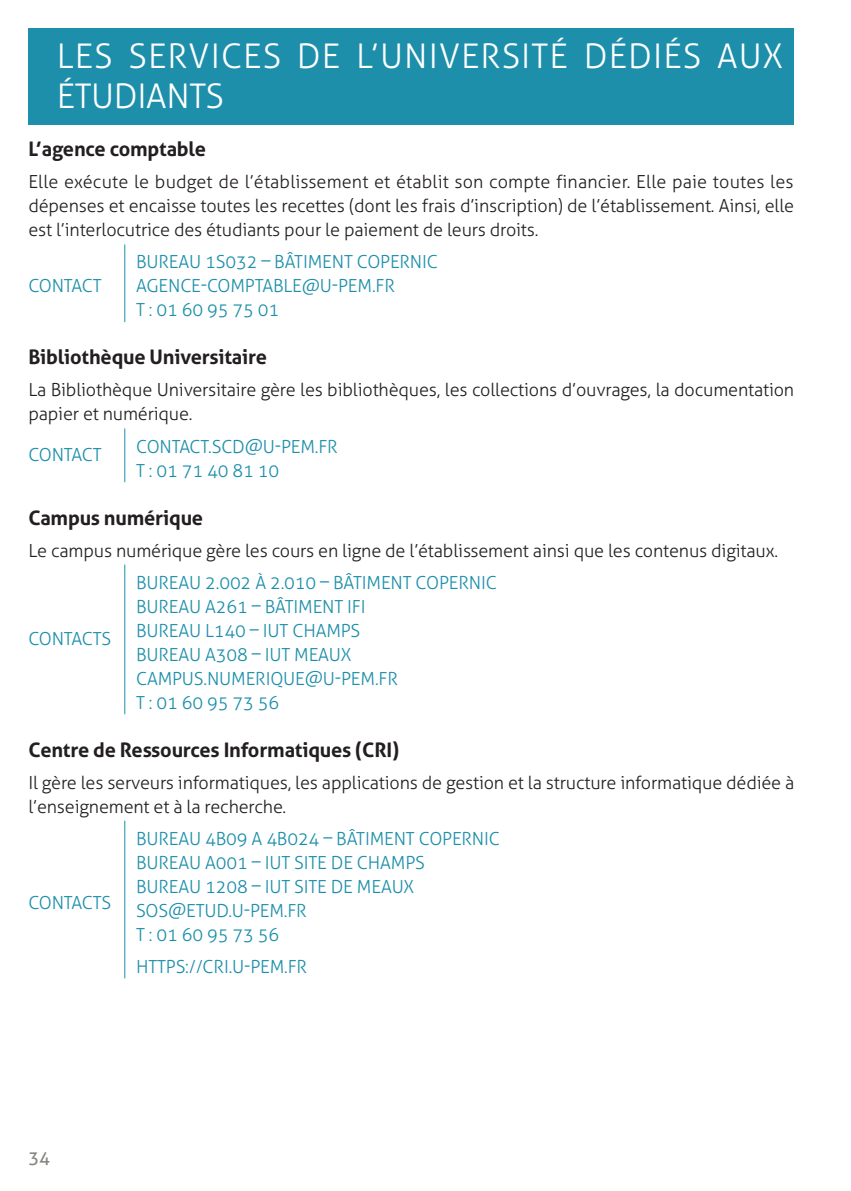
<style>
.page{position:relative;width:851px;height:1191px;background:#fff}
.page>*{position:absolute;margin:0;border:0;box-sizing:border-box;transform-origin:0 0}
.t1{font:300 34px "Aller";color:#fff}
.t2{font:700 20px "Aller";letter-spacing:-.01em;color:#231f20}
.t3{font:300 18px/24px "Aller";letter-spacing:-.01em;color:#231f20}
.t4{font:300 18px/24px "Aller";letter-spacing:-.01em;color:#1d8faa;text-align:right}
.t5{font:18px "Aller";color:#888782}
</style>
<div class="page">
<div style="left:28px;top:28px;width:766px;height:97px;background:#1d8faa"></div>
<hr style="left:124px;top:244px;width:1px;height:78px;background:#1d8faa">
<hr style="left:124px;top:428px;width:1px;height:54px;background:#1d8faa">
<hr style="left:124px;top:564px;width:1px;height:150px;background:#1d8faa">
<hr style="left:124px;top:820px;width:1px;height:158px;background:#1d8faa">
<h1 class="t1" style="left:57px;top:36px;width:18px">LES</h1>
<h1 class="t1" style="left:128px;top:36px;width:351px">SERVICES DE L’UNIVERSITÉ</h1>
<h1 class="t1" style="left:583px;top:36px;width:20px">DÉDIÉS</h1>
<h1 class="t1" style="left:717px;top:36px;width:67px">AU X</h1>
<h1 class="t1" style="left:57px;top:76px;width:18px">ÉTUDIANTS</h1>
<p class="t2" style="left:28px;top:137px;width:179px">L’agence comptable</p>
<p class="t3" style="left:28px;top:170px;width:767px;text-align:justify">Elle exécute le budget de l’établissement et établit son compte financier. Elle paie toutes les dépenses et encaisse toutes les recettes (dont les frais d’inscription) de l’établissement. Ainsi, elle est l’interlocutrice des étudiants pour le paiement de leurs droits.</p>
<p class="t4" style="left:28px;top:274px;width:75px">Contact</p>
<p class="t4" style="left:136px;top:250px;width:22px">BUREAU</p>
<p class="t4" style="left:205px;top:250px;width:128px">1S032 – BÂTI MENT</p>
<p class="t4" style="left:357px;top:250px;width:43px">COPERNI</p>
<p class="t4" style="left:427px;top:250px;width:13px">C</p>
<p class="t4" style="left:136px;top:274px;width:34px">AGENCE</p>
<p class="t4" style="left:201px;top:274px;width:18px">-COMPTA</p>
<p class="t4" style="left:273px;top:274px;width:77px">BLE@U-PEM</p>
<p class="t4" style="left:372px;top:274px;width:14px">.FR</p>
<p class="t4" style="left:136px;top:298px;width:145px">T : 01 60 95 75 01</p>
<p class="t2" style="left:28px;top:345px;width:240px">Bibliothèque Universitaire</p>
<p class="t3" style="left:28px;top:378px;width:767px">La Bibliothèque U niversitaire gère les bibliothèques, les collections d’ouvrages, la documentation papier et numérique.</p>
<p class="t4" style="left:28px;top:442px;width:75px">Contact</p>
<p class="t4" style="left:136px;top:434px;width:20px">CONTA</p>
<p class="t4" style="left:190px;top:434px;width:103px">CT.SCD@U-PEM</p>
<p class="t4" style="left:315px;top:434px;width:14px">.FR</p>
<p class="t4" style="left:136px;top:458px;width:145px">T : 01 71 40 81 10</p>
<p class="t2" style="left:28px;top:505px;width:176px">Campus numérique</p>
<p class="t3" style="left:28px;top:538px;width:751px">Le campus numérique gère les cours en ligne de l’établissement ainsi que les contenus digitaux.</p>
<p class="t4" style="left:28px;top:626px;width:84px">Contacts</p>
<p class="t4" style="left:136px;top:570px;width:22px">BUREAU</p>
<p class="t4" style="left:205px;top:570px;width:187px">2.002 à 2.010 – BÂTI MENT</p>
<p class="t4" style="left:415px;top:570px;width:43px">COPERNI</p>
<p class="t4" style="left:485px;top:570px;width:13px">C</p>
<p class="t4" style="left:136px;top:594px;width:22px">BUREAU</p>
<p class="t4" style="left:205px;top:594px;width:118px">A261 – BÂTIMENT</p>
<p class="t4" style="left:347px;top:594px;width:16px">IFI</p>
<p class="t4" style="left:136px;top:618px;width:22px">BUREAU</p>
<p class="t4" style="left:205px;top:618px;width:155px">L140 – IUT CHAMPS</p>
<p class="t4" style="left:136px;top:642px;width:22px">BUREAU</p>
<p class="t4" style="left:205px;top:642px;width:115px">A308 – IUT MEAU</p>
<p class="t4" style="left:136px;top:642px;width:217px">X<br>CAMPUS.NUMERIQUE@U-PEM</p>
<p class="t4" style="left:375px;top:666px;width:14px">.FR</p>
<p class="t4" style="left:136px;top:690px;width:145px">T : 01 60 95 73 56</p>
<p class="t2" style="left:28px;top:737px;width:372px">Centre de Ressources Informatiques (CRI)</p>
<p class="t3" style="left:28px;top:770px;width:767px">I l gère les serveurs informatiques, les applications de gestion et la structure informatique dédiée à l’enseignement et à la recherche.</p>
<p class="t4" style="left:28px;top:890px;width:84px">Contacts</p>
<p class="t4" style="left:136px;top:826px;width:22px">BUREAU</p>
<p class="t4" style="left:205px;top:826px;width:190px">4B09 A 4B024 – BÂTI MENT</p>
<p class="t4" style="left:418px;top:826px;width:43px">COPERNI</p>
<p class="t4" style="left:489px;top:826px;width:13px">C</p>
<p class="t4" style="left:136px;top:850px;width:22px">BUREAU</p>
<p class="t4" style="left:205px;top:850px;width:98px">A001 – IUT SITE</p>
<p class="t4" style="left:331px;top:850px;width:94px">DE CHAMPS</p>
<p class="t4" style="left:136px;top:874px;width:22px">BUREAU</p>
<p class="t4" style="left:205px;top:874px;width:98px">1208 – IUT SITE</p>
<p class="t4" style="left:331px;top:874px;width:52px">DE MEAU</p>
<p class="t4" style="left:403px;top:874px;width:12px">X</p>
<p class="t4" style="left:136px;top:898px;width:172px;text-align:left">sos@etud.u-pem.fr<br>T : 01 60 95 73 56</p>
<p class="t4" style="left:136px;top:954px;width:23px">HTTPS</p>
<p class="t4" style="left:185px;top:954px;width:77px">://CRI.U-PEM</p>
<p class="t4" style="left:284px;top:954px;width:14px">.FR</p>
<p class="t5" style="left:28px;top:1146px;width:23px">34</p>
</div>
